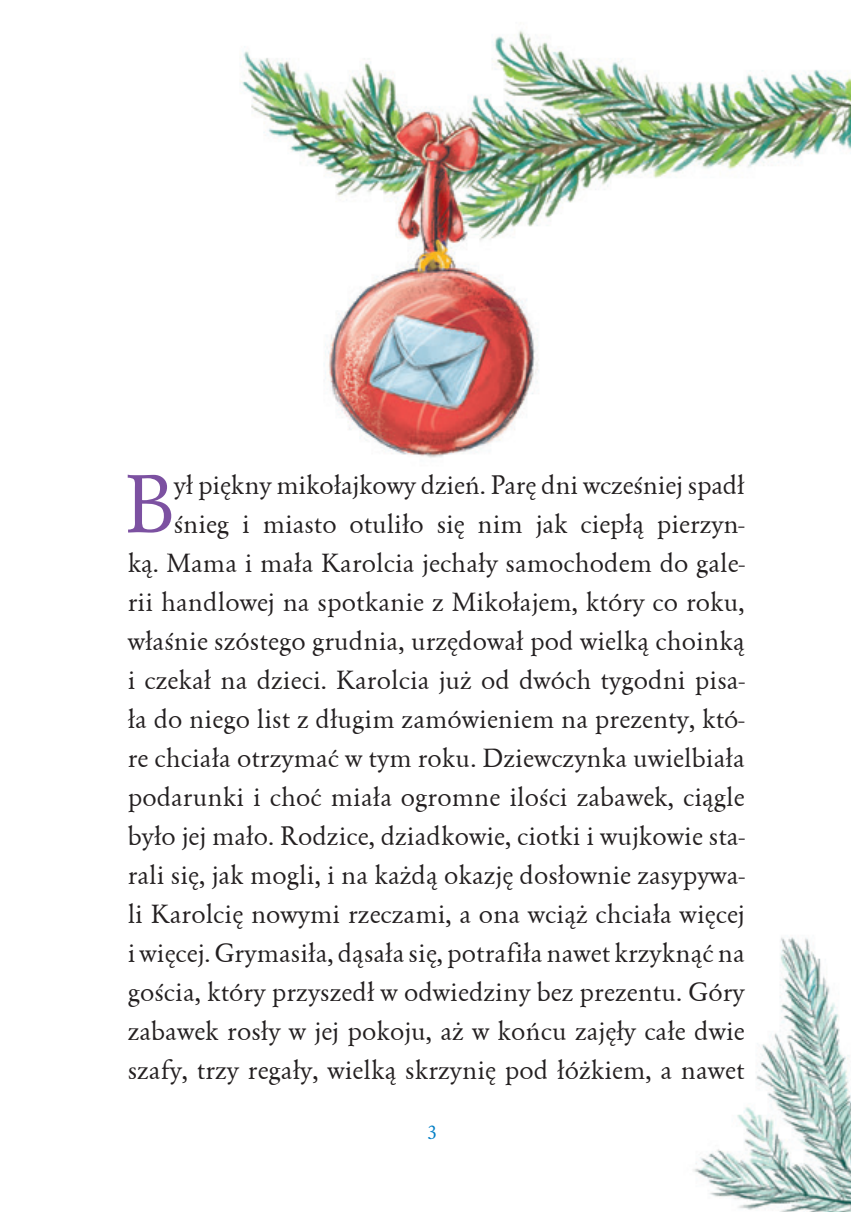
<style>
.page{position:relative;width:851px;height:1212px;background:#fff}
.page>*{position:absolute;margin:0;border:0;box-sizing:border-box;transform-origin:0 0}
.t1{font:74.25px "EFN Garamo";color:#7c51a1}
.t2{font:24px/39px "EFN Garamo";letter-spacing:.005em;color:#231f20;text-align:right}
.t3{font:18px "EFN Garamo OT";color:#007ec5}
</style>
<div class="page">
<img style="left:240px;top:30px;width:610px;height:1182px">
<p class="t2" style="left:128px;top:465px;width:618px">ył piękny mikołajkowy dzień. Parę dni wcześniej spadł śnieg i miasto otuliło się nim jak ciepłą pierzyn-<br>ką. Mama i mała Karolcia jechały samochodem do gale&shy;rii handlowej na spotkanie z Mikołajem, który co roku, właśnie szóstego grudnia, urzędował pod wielką choinką i czekał na dzieci. Karolcia już od dwóch tygodni pisa&shy;ła do niego list z długim zamówieniem na prezenty, któ&shy;re chciała otrzymać w tym roku. Dziewczynka uwielbiała podarunki i choć miała ogromne ilości zabawek, ciągle było jej mało. Rodzice, dziadkowie, ciotki i wujkowie sta&shy;rali się, jak mogli, i na każdą okazję dosłownie zasypywa&shy;li Karolcię nowymi rzeczami, a ona wciąż chciała więcej i więcej. Grymasiła, dąsała się, potrafiła nawet krzyknąć na gościa, który przyszedł w odwiedziny bez prezentu. Góry zabawek rosły w jej pokoju, aż w końcu zajęły całe dwie szafy, trzy regały, wielką skrzynię pod łóżkiem, a nawet</p>
<h1 class="t1" style="left:124px;top:454px;width:51px">B</h1>
<p class="t3" style="left:428px;top:1120px;width:10px">3</p>
</div>
